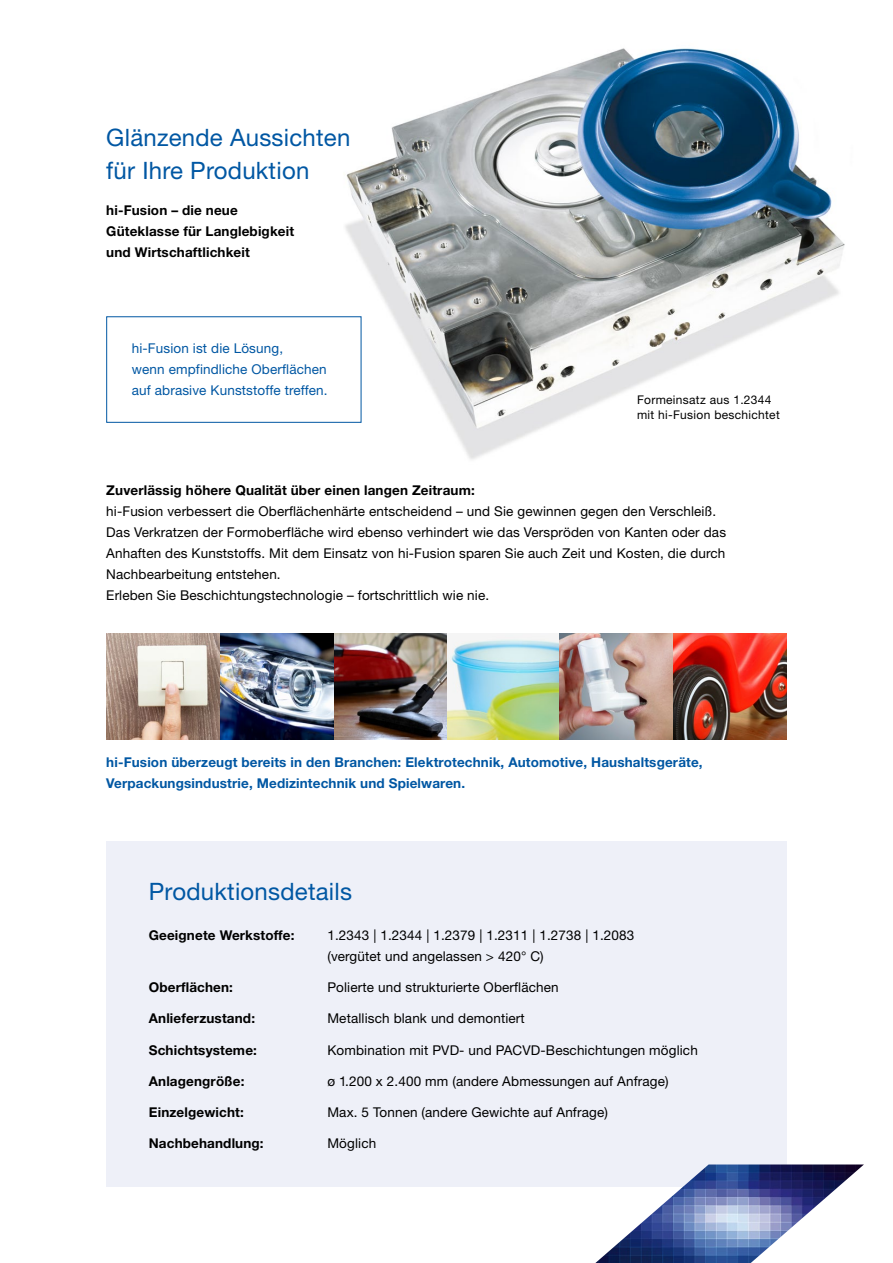
<style>
.page{position:relative;width:893px;height:1263px;background:#fff}
.page>*{position:absolute;margin:0;border:0;box-sizing:border-box;transform-origin:0 0}
.t1{font:24px/33px "Helvetica Neue";letter-spacing:.01em;color:#0057a3}
.t2{font:13.5px/21px "Helvetica Neue";letter-spacing:.01em;color:#000}
.t3{font:700 13.5px/21px "Helvetica Neue";letter-spacing:.01em;color:#000}
.t4{font:700 13.5px/21px "Helvetica Neue";letter-spacing:.01em;color:#0057a3}
.t5{font:13.5px/21px "Helvetica Neue";letter-spacing:.01em;color:#0057a3}
.t6{font:12px/15px "Helvetica Neue";letter-spacing:.025em;color:#000}
</style>
<div class="page">
<div style="left:106px;top:841px;width:681px;height:345px;background:#eef0f8"></div>
<img style="left:345px;top:48px;width:500px;height:412px">
<div style="left:106px;top:316px;width:255px;height:107px;border:1px solid #0057a3"></div>
<img style="left:595px;top:1164px;width:269px;height:99px">
<img style="left:106px;top:634px;width:681px;height:106px">
<h1 class="t1" style="left:106px;top:121px;width:246px">Glänzende Aussichten für Ihre Produktion</h1>
<p class="t3" style="left:106px;top:200px;width:189px">hi-Fusion – die neue<br>Güteklasse für Langlebigkeit und Wirtschaftlichkeit</p>
<p class="t5" style="left:132px;top:338px;width:197px">hi-Fusion ist die Lösung,<br>wenn empfindliche Oberflächen auf abrasive Kunststoffe treffen.</p>
<p class="t6" style="left:637px;top:392px;width:144px">Formeinsatz aus 1.2344 mit hi-Fusion beschichtet</p>
<p class="t3" style="left:106px;top:479px;width:370px">Zuverlässig höhere Qualität über einen langen Zeitraum:</p>
<p class="t2" style="left:106px;top:500px;width:621px">hi-Fusion verbessert die Oberflächenhärte entscheidend – und Sie gewinnen gegen den Verschleiß.<br>Das Verkratzen der Formoberfläche wird ebenso verhindert wie das Verspröden von Kanten oder das Anhaften des Kunststoffs. Mit dem Einsatz von hi-Fusion sparen Sie auch Zeit und Kosten, die durch Nachbearbeitung entstehen.<br>Erleben Sie Beschichtungstechnologie – fortschrittlich wie nie.</p>
<p class="t4" style="left:106px;top:751px;width:598px">hi-Fusion überzeugt bereits in den Branchen: Elektrotechnik, Automotive, Haushaltsgeräte,<br>Verpackungsindustrie, Medizintechnik und Spielwaren.</p>
<h1 class="t1" style="left:149px;top:874px;width:205px">Produktionsdetails</h1>
<p class="t3" style="left:149px;top:924px;width:147px">Geeignete Werkstoffe:</p>
<p class="t2" style="left:327px;top:924px;width:308px">1.2343 | 1.2344 | 1.2379 | 1.2311 | 1.2738 | 1.2083 (vergütet und angelassen &gt; 420° C)</p>
<p class="t3" style="left:149px;top:976px;width:86px">Oberflächen:</p>
<p class="t2" style="left:327px;top:976px;width:233px">Polierte und strukturierte Oberflächen</p>
<p class="t3" style="left:149px;top:1008px;width:108px">Anlieferzustand:</p>
<p class="t2" style="left:327px;top:1008px;width:199px">Metallisch blank und demontiert</p>
<p class="t3" style="left:149px;top:1039px;width:110px">Schichtsysteme:</p>
<p class="t2" style="left:327px;top:1039px;width:372px">Kombination mit PVD- und PACVD-Beschichtungen möglich</p>
<p class="t3" style="left:149px;top:1070px;width:97px">Anlagengröße:</p>
<p class="t2" style="left:327px;top:1070px;width:343px">ø 1.200 x 2.400 mm (andere Abmessungen auf Anfrage)</p>
<p class="t3" style="left:149px;top:1101px;width:96px">Einzelgewicht:</p>
<p class="t2" style="left:327px;top:1101px;width:282px">Max. 5 Tonnen (andere Gewichte auf Anfrage)</p>
<p class="t3" style="left:149px;top:1133px;width:116px">Nachbehandlung:</p>
<p class="t2" style="left:327px;top:1133px;width:50px">Möglich</p>
</div>
